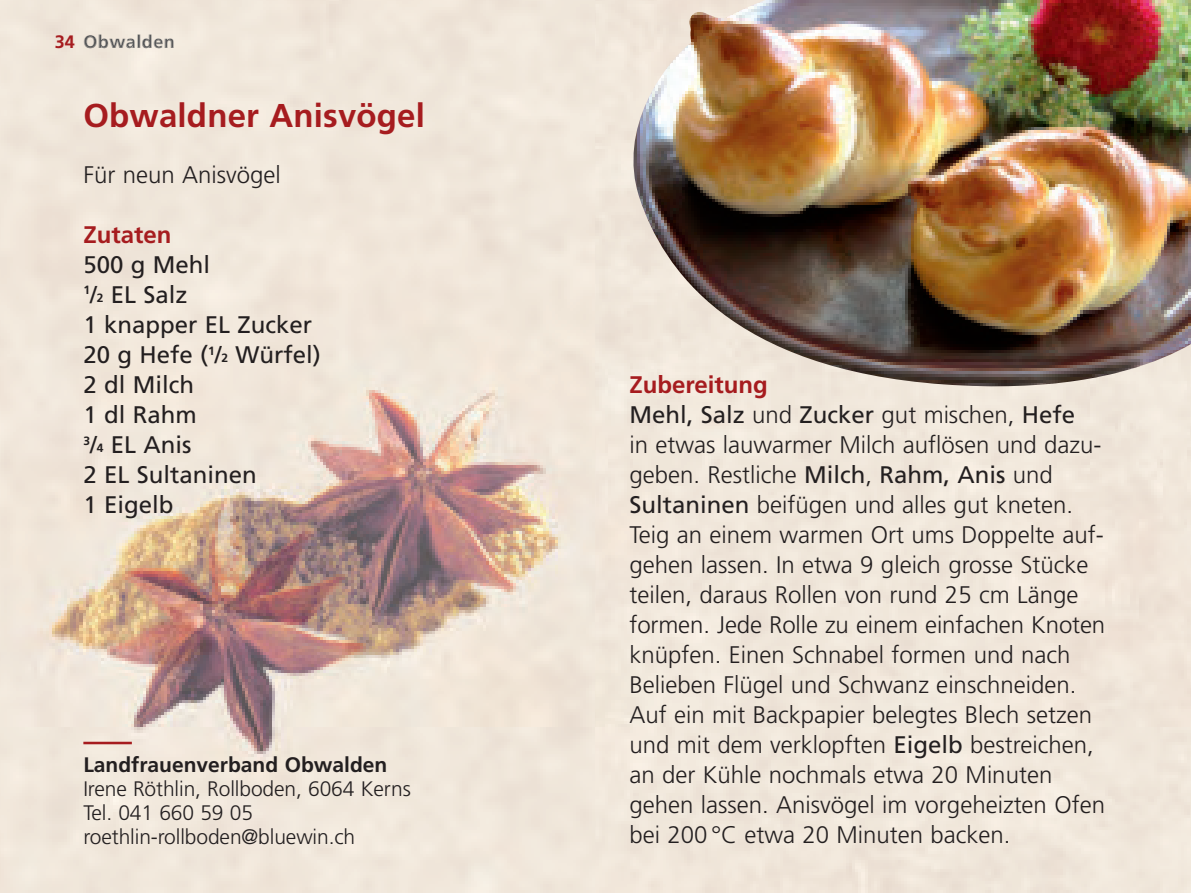
<style>
.page{position:relative;width:1191px;height:893px;background:#fff}
.page>*{position:absolute;margin:0;border:0;box-sizing:border-box;transform-origin:0 0}
.t1{font:700 33px "Frutiger";letter-spacing:.005em;color:#a61c1f}
.t2{font:300 24px/30px "Frutiger";color:#231f20}
.t3{font:24px/30px "Frutiger";color:#231f20}
.t4{font:300 21px/24px "Frutiger";letter-spacing:-.005em;color:#231f20}
.t5{font:700 18px "Frutiger";letter-spacing:.03em;color:#57585a}
.t6{font:700 18px "Frutiger";color:#a61c1f}
.s1{font-weight:700;color:#a61c1f}
.s2{font-weight:700;font-size:12px}
.s3{font-weight:700}
.s4{font-weight:400}
</style>
<div class="page">
<svg style="left:0;top:0;width:595px;height:893px;background:#e7d8cc"></svg>
<img style="left:595px;top:0;width:596px;height:893px">
<p class="t6" style="left:55px;top:34px;width:22px">34</p>
<p class="t5" style="left:83px;top:34px;width:93px">Obwalden</p>
<p class="t1" style="left:83px;top:102px;width:343px">Obwaldner Anisvögel</p>
<p class="t2" style="left:83px;top:162px;width:199px">Für neun Anisvögel</p>
<p class="t3" style="left:83px;top:222px;width:239px"><span class="s1">Zutaten<br></span>500 g Mehl<br><sup>1</sup>/<span class="s2">2</span> EL Salz<br>1 knapper EL Zucker<br>20 g Hefe (<sup>1</sup>/<span class="s2">2</span> Würfel)<br>2 dl Milch<br>1 dl Rahm<br><sup>3</sup>/<span class="s2">4</span> EL Anis<br>2 EL Sultaninen<br>1 Eigelb</p>
<p class="t4" style="left:83px;top:754px;width:329px"><span class="s3">Landfrauenverband Obwalden<br></span>Irene Röthlin, Rollboden, 6064 Kerns<br>Tel. 041 660 59 05 roethlin-rollboden@bluewin.ch</p>
<p class="t2" style="left:629px;top:372px;width:477px"><span class="s1">Zubereitung<br></span><span class="s4">Mehl, Salz</span> und <span class="s4">Zucker</span> gut mischen, <span class="s4">Hefe<br></span>in etwas lauwarmer Milch auflösen und dazu - geben. Restliche <span class="s4">Milch</span>, <span class="s4">Rahm, Anis</span> und <span class="s4">Sulta ninen</span> beifügen und alles gut kneten.<br>Teig an einem warmen Ort ums Doppelte auf&shy;gehen lassen. In etwa 9 gleich grosse Stücke teilen, daraus Rollen von rund 25 cm Länge formen. Jede Rolle zu einem einfachen Knoten knüpfen. Einen Schnabel formen und nach Belieben Flügel und Schwanz einschneiden.<br>Auf ein mit Backpapier belegtes Blech setzen und mit dem verklopften <span class="s4">Eigelb</span> bestreichen, an der Kühle nochmals etwa 20 Minuten gehen lassen. Anisvögel im vorgeheizten Ofen bei 200 °C etwa 20 Minuten backen.</p>
</div>
